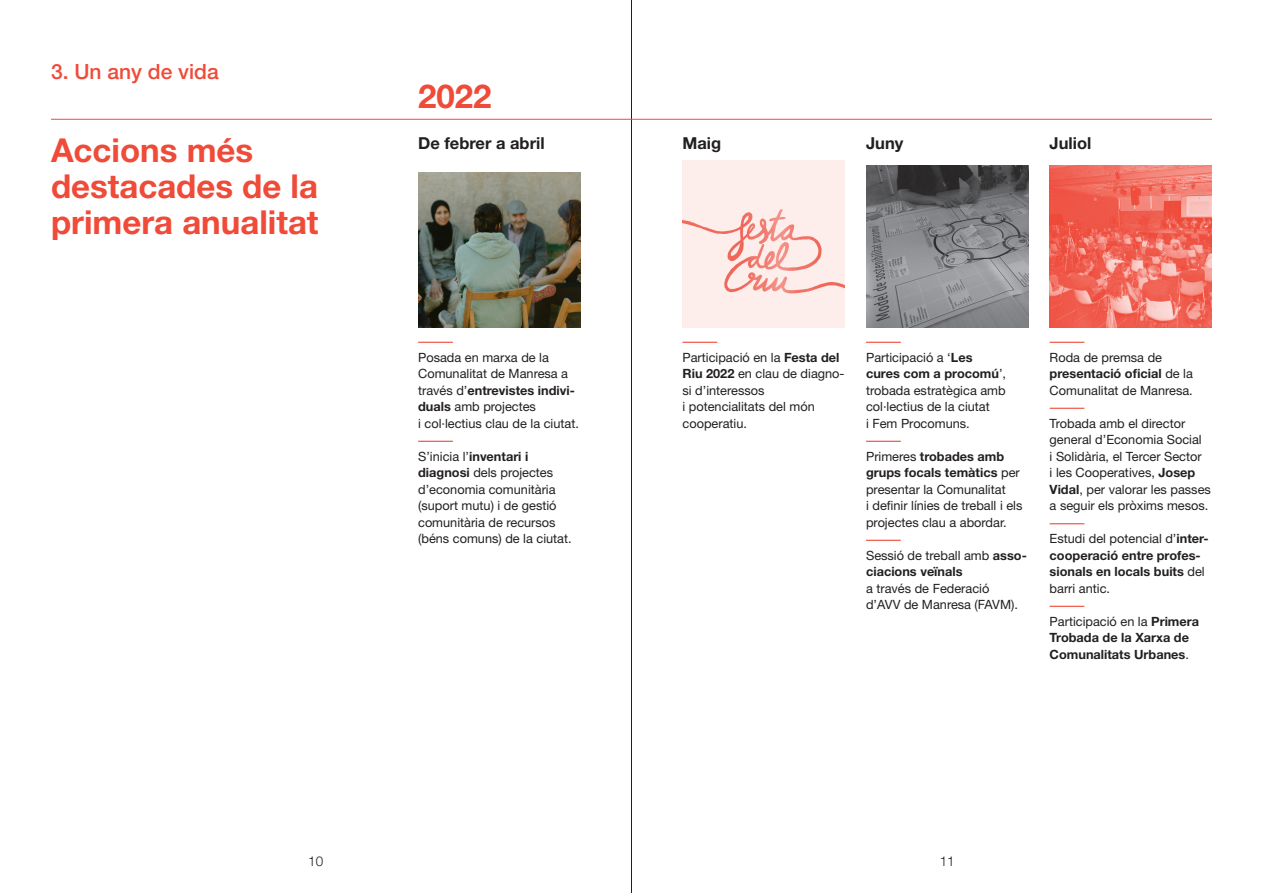
<style>
.page{position:relative;width:1263px;height:893px;background:#fff}
.page>*{position:absolute;margin:0;border:0;box-sizing:border-box;transform-origin:0 0}
.Text_base{font:700 33px/36px "Helvetica Neue LT Std";color:#f04a38}
._0_TÍTOL{font:500 21px "Helvetica Neue LT Std";color:#f04a38}
.Text_base-2{font:700 16.5px "Helvetica Neue LT Std";color:#231f20}
.t1{font:300 13.5px "Helvetica Neue LT Std";color:#231f20}
.Text_base-3{font:12.75px/16.5px "Helvetica Neue LT Std";color:#231f20}
.Text_base-4{font:700 12.75px/16.5px "Helvetica Neue LT Std";color:#231f20}
.s1{font-weight:700}
.s2{font-weight:400}
</style>
<div class="page">
<hr style="left:631px;top:0;width:1px;height:893px;background:#231f20">
<div style="left:682px;top:160px;width:163px;height:168px;background:#fdedeb"></div>
<img style="left:418px;top:173px;width:162px;height:155px">
<hr style="left:418px;top:342px;width:35px;height:1px;background:#f04a38">
<hr style="left:418px;top:441px;width:35px;height:1px;background:#f04a38">
<img style="left:682px;top:209px;width:163px;height:85px">
<hr style="left:682px;top:342px;width:35px;height:1px;background:#f04a38">
<hr style="left:51px;top:119px;width:1161px;height:1px;background:#f04a38">
<img style="left:866px;top:165px;width:162px;height:163px">
<hr style="left:866px;top:342px;width:35px;height:1px;background:#f04a38">
<hr style="left:866px;top:441px;width:35px;height:1px;background:#f04a38">
<hr style="left:866px;top:540px;width:35px;height:1px;background:#f04a38">
<img style="left:1050px;top:165px;width:162px;height:163px">
<hr style="left:1050px;top:342px;width:34px;height:1px;background:#f04a38">
<hr style="left:1050px;top:408px;width:34px;height:1px;background:#f04a38">
<hr style="left:1050px;top:523px;width:34px;height:1px;background:#f04a38">
<hr style="left:1050px;top:606px;width:34px;height:1px;background:#f04a38">
<p class="_0_TÍTOL" style="left:51px;top:59px;width:169px">3. Un any de vida</p>
<p class="Text_base" style="left:51px;top:132px;width:269px">Accions més destacades de la primera anualitat</p>
<p class="Text_base" style="left:418px;top:77px;width:75px">2022</p>
<p class="Text_base-2" style="left:418px;top:133px;width:128px">De febrer a abril</p>
<p class="Text_base-3" style="left:418px;top:349px;width:162px">Posada en marxa de la<br>Comunalitat de Manresa a través d’<span class="s1">entrevistes indivi&shy;duals</span> amb projectes<br>i col·lectius clau de la ciutat.</p>
<p class="Text_base-3" style="left:418px;top:448px;width:155px">S’inicia l’<span class="s1">inventari i diagnosi</span> dels projectes d’economia comunitària (suport mutu) i de gestió comunitària de recursos (béns comuns) de la ciutat.</p>
<p class="Text_base-2" style="left:682px;top:133px;width:40px">Maig</p>
<p class="Text_base-2" style="left:866px;top:133px;width:39px">Juny</p>
<p class="Text_base-2" style="left:1050px;top:133px;width:43px">Juliol</p>
<p class="Text_base-3" style="left:682px;top:349px;width:164px">Participació en la <span class="s1">Festa del<br>Riu 2022</span> en clau de diagno&shy;si d’interessos<br>i potencialitats del món cooperatiu.</p>
<p class="Text_base-3" style="left:866px;top:349px;width:142px">Participació a ‘<span class="s1">Les cures com a procomú</span>’, trobada estratègica amb col·lectius de la ciutat<br>i Fem Procomuns.</p>
<p class="Text_base-3" style="left:866px;top:448px;width:158px">Primeres <span class="s1">trobades amb grups focals temàtics</span> per presentar la Comunalitat<br>i definir línies de treball i els projectes clau a abordar.</p>
<p class="Text_base-3" style="left:866px;top:547px;width:162px">Sessió de treball amb <span class="s1">asso&shy;ciacions veïnals<br></span>a través de Federació<br>d’AVV de Manresa (FAVM).</p>
<p class="Text_base-3" style="left:1050px;top:349px;width:145px">Roda de premsa de <span class="s1">presentació oficial</span> de la<br>Comunalitat de Manresa.</p>
<p class="Text_base-3" style="left:1050px;top:415px;width:163px">Trobada amb el director general d’Economia Social<br>i Solidària, el Tercer Sector<br>i les Cooperatives, <span class="s1">Josep<br>Vidal</span>, per valorar les passes a seguir els pròxims mesos.</p>
<p class="Text_base-4" style="left:1050px;top:530px;width:160px"><span class="s2">Estudi del potencial d’</span>inter&shy;cooperació entre profes&shy;sionals en locals buits <span class="s2">del barri antic.</span></p>
<p class="Text_base-4" style="left:1050px;top:613px;width:151px"><span class="s2">Participació en la</span> Primera<br>Trobada de la Xarxa de<br>Comunalitats Urbanes<span class="s2">.</span></p>
<p class="t1" style="left:308px;top:853px;width:17px">10</p>
<p class="t1" style="left:940px;top:853px;width:17px">11</p>
</div>
